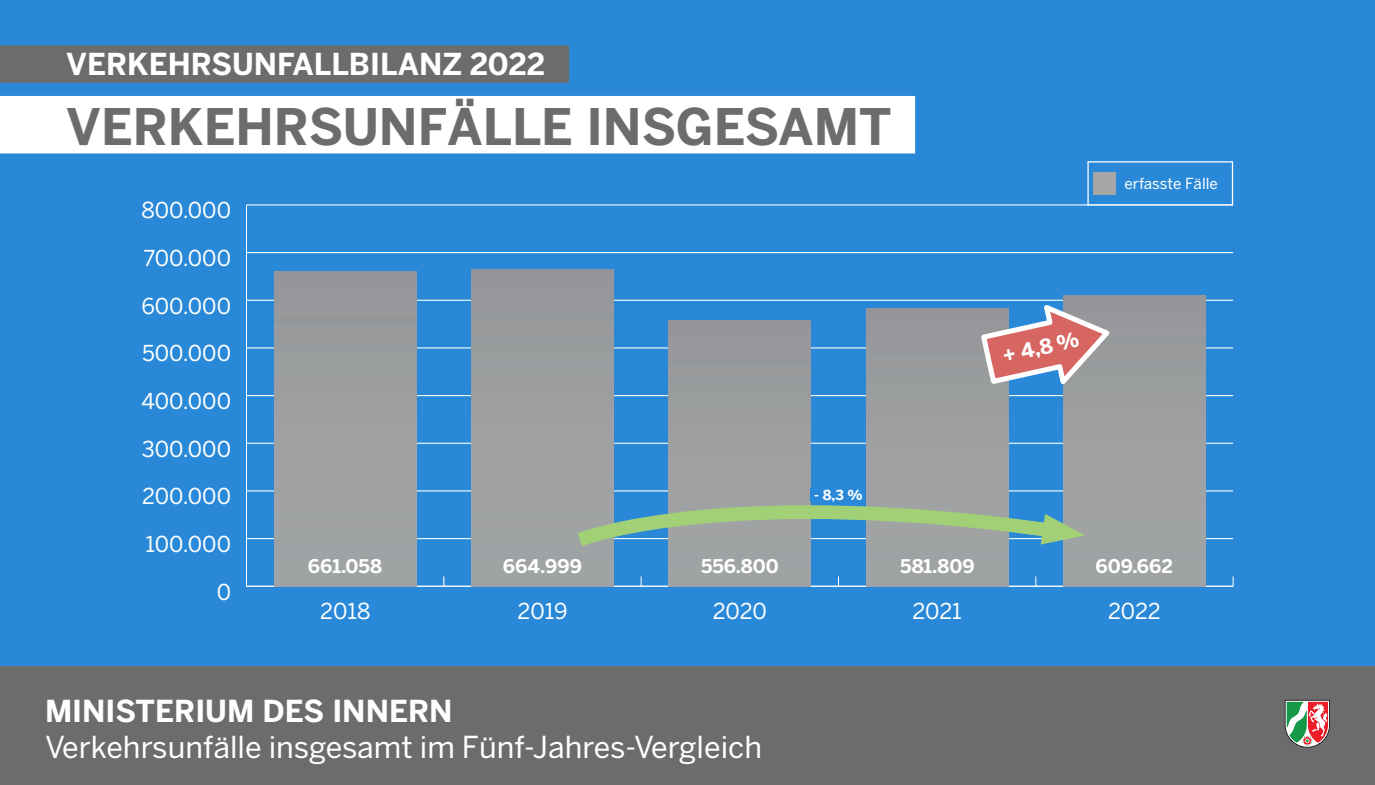
<style>
.page{position:relative;width:1375px;height:785px;background:#fff}
.page>*{position:absolute;margin:0;border:0;box-sizing:border-box;transform-origin:0 0}
.Headline{font:700 50px "Benton Sans";color:#6c6c6c}
.Trauer_Unterzeile{font:30.12px "Benton Sans";color:#fff}
.Trauer_Unterzeile-2{font:700 30.12px "Benton Sans";color:#fff}
.Overhead{font:700 30px "Benton Sans";color:#fff}
.t1{font:21.75px "Benton Sans";color:#fff}
.t2{font:700 20.38px "Benton Sans";color:#fff}
.t3{font:700 18.75px "Benton Sans";color:#fff}
.t4{font:15.12px "Benton Sans";color:#fff}
.t5{font:700 13.75px "Benton Sans";color:#fff}
</style>
<div class="page">
<div style="left:0;top:0;width:1375px;height:770px;background:#2989d8"></div>
<svg style="left:443px;top:577px;width:2px;height:9px"></svg>
<hr style="left:246px;top:205px;width:1px;height:381px;background:#fff">
<hr style="left:246px;top:586px;width:987px;height:1px;background:#fff">
<hr style="left:246px;top:538px;width:987px;height:1px;background:#fff">
<hr style="left:246px;top:490px;width:987px;height:1px;background:#fff">
<hr style="left:246px;top:443px;width:987px;height:1px;background:#fff">
<hr style="left:246px;top:395px;width:987px;height:1px;background:#fff">
<hr style="left:246px;top:347px;width:987px;height:1px;background:#fff">
<hr style="left:246px;top:300px;width:987px;height:1px;background:#fff">
<hr style="left:246px;top:252px;width:987px;height:1px;background:#fff">
<hr style="left:246px;top:204px;width:987px;height:1px;background:#fff">
<div style="left:274px;top:271px;width:142px;height:315px;background:#9ea0a2"></div>
<div style="left:471px;top:269px;width:143px;height:317px;background:#9ea0a1"></div>
<div style="left:669px;top:321px;width:142px;height:265px;background:#9c9d9f"></div>
<div style="left:866px;top:309px;width:142px;height:277px;background:#9d9ea0"></div>
<div style="left:1063px;top:296px;width:143px;height:290px;background:#9fa1a2"></div>
<div style="left:0;top:45px;width:569px;height:38px;background:#6c6c6c"></div>
<div style="left:0;top:96px;width:915px;height:57px;background:#fff"></div>
<div style="left:0;top:666px;width:1375px;height:119px;background:#6c6c6c"></div>
<svg style="left:1285px;top:700px;width:45px;height:48px;background:#a49382"></svg>
<div style="left:1087px;top:161px;width:146px;height:44px;background:#2989d8;border:1px solid #fff"></div>
<div style="left:1093px;top:172px;width:23px;height:23px;background:#a6a6a6"></div>
<svg style="left:978px;top:299px;width:137px;height:90px"></svg>
<svg style="left:577px;top:484px;width:508px;height:67px"></svg>
<p class="Overhead" style="left:66px;top:47px;width:481px">VERKEHRSUNFALLBILANZ 2022</p>
<p class="Headline" style="left:66px;top:97px;width:827px">VERKEHRSUNFÄLLE INSGESAMT</p>
<p class="t1" style="left:142px;top:198px;width:91px">800.000</p>
<p class="t1" style="left:144px;top:245px;width:89px">700.000</p>
<p class="t1" style="left:141px;top:293px;width:91px">600.000</p>
<p class="t1" style="left:142px;top:341px;width:90px">500.000</p>
<p class="t1" style="left:141px;top:388px;width:91px">400.000</p>
<p class="t1" style="left:142px;top:436px;width:91px">300.000</p>
<p class="t1" style="left:142px;top:484px;width:90px">200.000</p>
<p class="t1" style="left:146px;top:531px;width:87px">100.000</p>
<p class="t1" style="left:217px;top:579px;width:16px">0</p>
<p class="t5" style="left:814px;top:487px;width:50px">- 8,3 %</p>
<p class="t3" style="left:308px;top:555px;width:76px">661.058</p>
<p class="t3" style="left:503px;top:555px;width:81px">664.999</p>
<p class="t3" style="left:701px;top:555px;width:79px">556.800</p>
<p class="t3" style="left:900px;top:555px;width:76px">581.809</p>
<p class="t4" style="left:1125px;top:174px;width:95px">erfasste Fälle</p>
<p class="t2" style="left:1000px;top:344px;width:80px;rotate:-13deg">+ 4,8 %</p>
<p class="t3" style="left:1096px;top:555px;width:79px">609.662</p>
<p class="t1" style="left:320px;top:598px;width:52px">2018</p>
<p class="t1" style="left:517px;top:598px;width:52px">2019</p>
<p class="t1" style="left:713px;top:598px;width:55px">2020</p>
<p class="t1" style="left:913px;top:598px;width:51px">2021</p>
<p class="t1" style="left:1108px;top:598px;width:54px">2022</p>
<p class="Trauer_Unterzeile-2" style="left:45px;top:693px;width:409px">MINISTERIUM DES INNERN</p>
<p class="Trauer_Unterzeile" style="left:45px;top:729px;width:719px">Verkehrsunfälle insgesamt im Fünf-Jahres-Vergleich</p>
</div>
